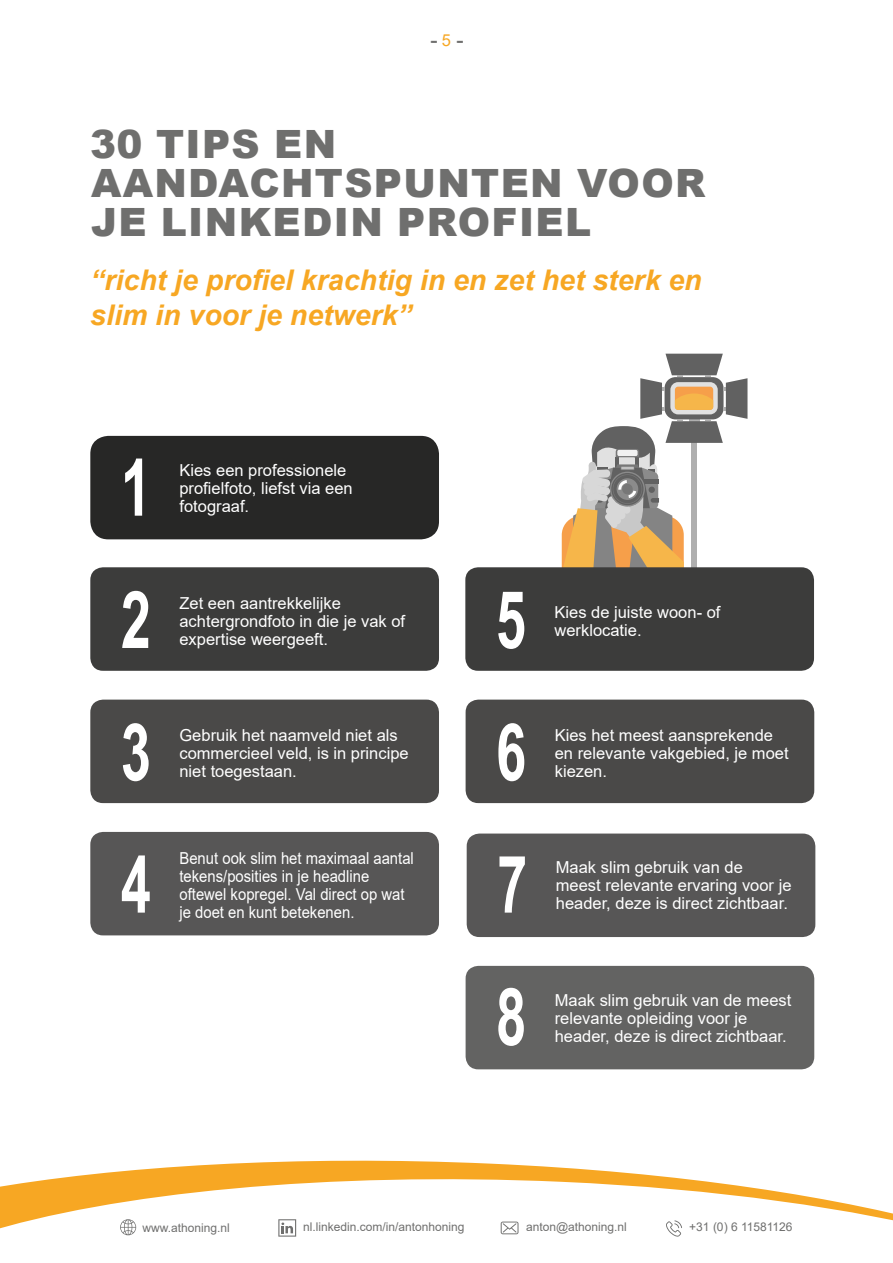
<style>
.page{position:relative;width:893px;height:1263px;background:#fff}
.page>*{position:absolute;margin:0;border:0;box-sizing:border-box;transform-origin:0 0}
.t1{font:700 79.5px "Arial Narrow";color:#fff;scale:.83 1}
.t2{font:900 39px/39px "Arial";letter-spacing:.035em;color:#6f6f6e}
.t3{font:italic 700 28.5px/34.2px "Arial";color:#f7a723}
.t4{font:16.5px/18px "Arial";color:#fff}
.t5{font:16.5px/18px "Arial";color:#fff;scale:.9 1}
.t6{font:700 16.5px "Arial";color:#6f6f6e;scale:1.35 1}
.t7{font:12px "Arial";color:#6f6f6e}
.s1{font-weight:400;color:#f7a723}
</style>
<div class="page">
<svg style="left:0;top:1160px;width:893px;height:75px"></svg>
<svg style="left:278px;top:1219px;width:18px;height:17px"></svg>
<svg style="left:666px;top:1220px;width:16px;height:16px"></svg>
<div style="left:90px;top:436px;width:349px;height:103px;background:#272726;border-radius:18px"></div>
<svg style="left:562px;top:354px;width:185px;height:213px"></svg>
<div style="left:467px;top:833px;width:348px;height:104px;background:#575656;border-radius:13px"></div>
<div style="left:466px;top:966px;width:348px;height:103px;background:#636362;border-radius:13px"></div>
<div style="left:465px;top:567px;width:349px;height:104px;background:#3c3c3b;border-radius:13px"></div>
<div style="left:466px;top:700px;width:348px;height:103px;background:#4a4948;border-radius:13px"></div>
<div style="left:90px;top:700px;width:349px;height:103px;background:#4a4948;border-radius:13px"></div>
<div style="left:90px;top:832px;width:349px;height:103px;background:#575656;border-radius:13px"></div>
<div style="left:90px;top:567px;width:349px;height:104px;background:#3c3c3b;border-radius:13px"></div>
<p class="t6" style="left:430px;top:31px;width:26px">-<span class="s1">5</span>-</p>
<h2 class="t2" style="left:90px;top:128px;width:617px">30 TIPS EN<br>AANDACHTSPUNTEN VOOR<br>JE LINKEDIN PROFIEL</h2>
<h3 class="t3" style="left:90px;top:264px;width:613px">“richt je profiel krachtig in en zet het sterk en slim in voor je netwerk”</h3>
<h1 class="t1" style="left:121px;top:442px;width:38px">1</h1>
<p class="t4" style="left:179px;top:461px;width:175px">Kies een professionele profielfoto, liefst via een fotograaf.</p>
<h1 class="t1" style="left:121px;top:574px;width:38px">2</h1>
<p class="t4" style="left:179px;top:595px;width:227px">Zet een aantrekkelijke achtergrondfoto in die je vak of expertise weergeeft.</p>
<h1 class="t1" style="left:121px;top:706px;width:38px">3</h1>
<p class="t4" style="left:179px;top:728px;width:231px">Gebruik het naamveld niet als commercieel veld, is in principe niet toegestaan.</p>
<h1 class="t1" style="left:121px;top:839px;width:38px">4</h1>
<p class="t5" style="left:179px;top:851px;width:262px">Benut ook slim het maximaal aantal tekens/posities in je headline oftewel kopregel. Val direct op wat je doet en kunt betekenen.</p>
<h1 class="t1" style="left:496px;top:574px;width:38px">5</h1>
<p class="t4" style="left:554px;top:603px;width:167px">Kies de juiste woon- of werklocatie.</p>
<h1 class="t1" style="left:496px;top:706px;width:38px">6</h1>
<p class="t4" style="left:555px;top:726px;width:235px">Kies het meest aansprekende en relevante vakgebied, je moet</p>
<p class="t4" style="left:555px;top:764px;width:54px">kiezen.</p>
<h1 class="t1" style="left:497px;top:839px;width:38px">7</h1>
<p class="t4" style="left:556px;top:860px;width:237px">Maak slim gebruik van de meest relevante ervaring voor je header, deze is direct zichtbaar.</p>
<h1 class="t1" style="left:496px;top:971px;width:38px">8</h1>
<p class="t4" style="left:555px;top:992px;width:238px">Maak slim gebruik van de meest relevante opleiding voor je header, deze is direct zichtbaar.</p>
<p class="t7" style="left:143px;top:1223px;width:89px">www.athoning.nl</p>
<p class="t7" style="left:303px;top:1223px;width:163px">nl.linkedin.com/in/antonhoning</p>
<p class="t7" style="left:526px;top:1223px;width:102px">anton@athoning.nl</p>
<p class="t7" style="left:689px;top:1223px;width:105px">+31 (0) 6 11581126</p>
</div>
